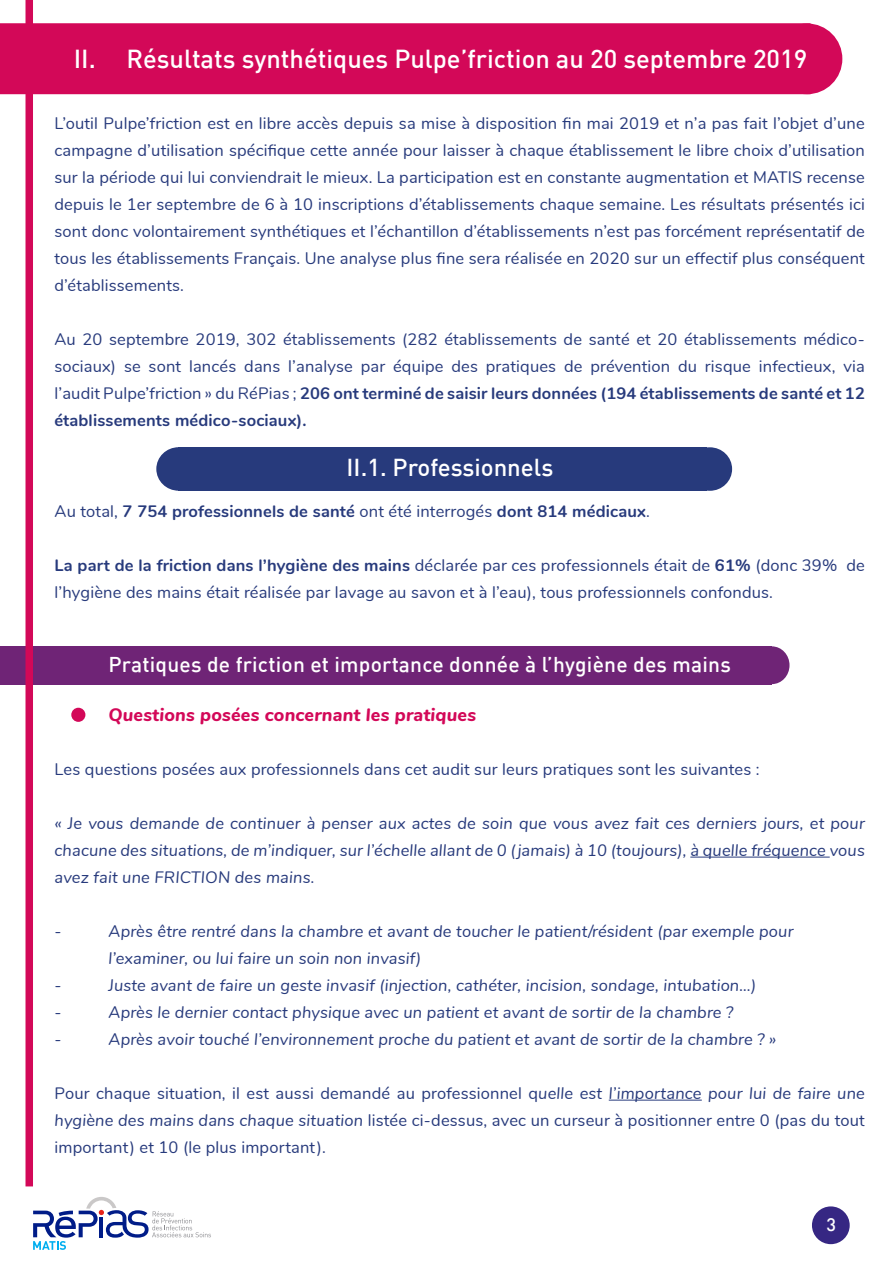
<style>
.page{position:relative;width:893px;height:1263px;background:#fff}
.page>*{position:absolute;margin:0;border:0;box-sizing:border-box;transform-origin:0 0}
.t1{font:500 25.5px "DIN";color:#fff}
.t2{font:500 24px "DIN";color:#fff}
.t3{font:500 21px "DIN";letter-spacing:.01em;color:#fff}
.t4{font:italic 800 18px "Nunito";letter-spacing:.01em;color:#d30858}
.t5{font:500 18px "DIN";color:#fff}
.t6{font:16.5px/27px "Nunito";letter-spacing:.01em;color:#273a7c;text-align:justify}
.t7{font:italic 16.5px/27px "Nunito";letter-spacing:.01em;color:#273a7c;text-align:justify}
.t8{font:700 16.5px "Nunito";letter-spacing:.01em;color:#273a7c}
.s1{font-weight:700}
.s2{font-weight:400}
.s3{font-style:italic}
</style>
<div class="page">
<div style="left:0;top:646px;width:772px;height:39px;background:#6f2476"></div>
<div style="left:26px;top:0;width:7px;height:1186px;background:#d30858"></div>
<svg style="left:33px;top:1197px;width:178px;height:53px"></svg>
<hr style="left:690px;top:857px;width:140px;height:1px;background:#273a7c">
<hr style="left:609px;top:1100px;width:93px;height:1px;background:#273a7c">
<div style="left:71px;top:708px;width:14px;height:14px;background:#d30858;border-radius:50%"></div>
<div style="left:814px;top:1209px;width:33px;height:33px;background:#362783;border-radius:50%"></div>
<div style="left:812px;top:1206px;width:38px;height:38px;border:4px solid #362783;border-radius:50%"></div>
<div style="left:1px;top:24px;width:809px;height:69px;background:#d30858"></div>
<div style="left:0;top:23px;width:810px;height:71px;border:2px solid #d30858"></div>
<div style="left:772px;top:23px;width:70px;height:71px;background:#d30858;border-radius:50%"></div>
<div style="left:754px;top:646px;width:35px;height:38px;background:#6f2476;border-radius:50%"></div>
<div style="left:179px;top:447px;width:528px;height:44px;background:#273a7c"></div>
<div style="left:688px;top:447px;width:44px;height:44px;background:#273a7c;border-radius:50%"></div>
<div style="left:156px;top:447px;width:45px;height:44px;background:#273a7c;border-radius:50%"></div>
<p class="t1" style="left:74px;top:43px;width:735px">II. Résultats synthétiques Pulpe’friction au 20 septembre 2019</p>
<p class="t6" style="left:54px;top:109px;width:812px">L’outil Pulpe’friction est en libre accès depuis sa mise à disposition fin mai 2019 et n’a pas fait l’objet d’une campagne d’utilisation spécifique cette année pour laisser à chaque établissement le libre choix d’utilisation sur la période qui lui conviendrait le mieux. La participation est en constante augmentation et MATIS recense depuis le 1er septembre de 6 à 10 inscriptions d’établissements chaque semaine. Les résultats présentés ici sont donc volontairement synthétiques et l’échantillon d’établissements n’est pas forcément représentatif de tous les établissements Français. Une analyse plus fine sera réalisée en 2020 sur un effectif plus conséquent d’établissements.</p>
<p class="t6" style="left:54px;top:325px;width:812px">Au 20 septembre 2019, 302 établissements (282 établissements de santé et 20 établissements médico&shy;sociaux) se sont lancés dans l’analyse par équipe des pratiques de prévention du risque infectieux, via l’audit Pulpe’friction » du RéPias ; <span class="s1">206 ont terminé de saisir leurs données (194 établissements de santé et 12 établissements médico-sociaux).</span></p>
<p class="t2" style="left:347px;top:452px;width:208px">II.1. Professionnels</p>
<p class="t8" style="left:55px;top:499px;width:597px"><span class="s2">Au total,</span> 7 754 professionnels de santé <span class="s2">ont été interrogés</span> dont 814 médicaux<span class="s2">.</span></p>
<p class="t6" style="left:55px;top:551px;width:812px"><span class="s1">La part de la friction dans l’hygiène des mains</span> déclarée par ces professionnels était de <span class="s1">61%</span> (donc 39% de l’hygiène des mains était réalisée par lavage au savon et à l’eau), tous professionnels confondus.</p>
<p class="t3" style="left:109px;top:651px;width:624px">Pratiques de friction et importance donnée à l’hygiène des mains</p>
<p class="t4" style="left:109px;top:701px;width:369px">Questions posées concernant les pratiques</p>
<p class="t6" style="left:55px;top:755px;width:707px">Les questions posées aux professionnels dans cet audit sur leurs pratiques sont les suivantes :</p>
<p class="t7" style="left:55px;top:809px;width:812px">« Je vous demande de continuer à penser aux actes de soin que vous avez fait ces derniers jours, et pour chacune des situations, de m’indiquer, sur l’échelle allant de 0 (jamais) à 10 (toujours), à quelle fréquence vous avez fait une FRICTION des mains.</p>
<p class="t7" style="left:55px;top:917px;width:9px">-</p>
<p class="t7" style="left:109px;top:917px;width:686px">Après être rentré dans la chambre et avant de toucher le patient/résident (par exemple pour l’examiner, ou lui faire un soin non invasif)</p>
<p class="t7" style="left:55px;top:971px;width:9px">-</p>
<p class="t7" style="left:109px;top:971px;width:649px">Juste avant de faire un geste invasif (injection, cathéter, incision, sondage, intubation…)</p>
<p class="t7" style="left:55px;top:998px;width:9px">-</p>
<p class="t7" style="left:109px;top:998px;width:626px">Après le dernier contact physique avec un patient et avant de sortir de la chambre ?</p>
<p class="t7" style="left:55px;top:1025px;width:9px">-</p>
<p class="t7" style="left:109px;top:1025px;width:669px">Après avoir touché l’environnement proche du patient et avant de sortir de la chambre ? »</p>
<p class="t6" style="left:55px;top:1079px;width:812px">Pour chaque situation, il est aussi demandé au professionnel q<span class="s3">uelle est l’importance pour lui de faire une hygiène des mains dans chaque situation</span> listée ci-dessus, avec un curseur à positionner entre 0 (pas du tout important) et 10 (le plus important).</p>
<p class="t5" style="left:827px;top:1213px;width:11px">3</p>
</div>
